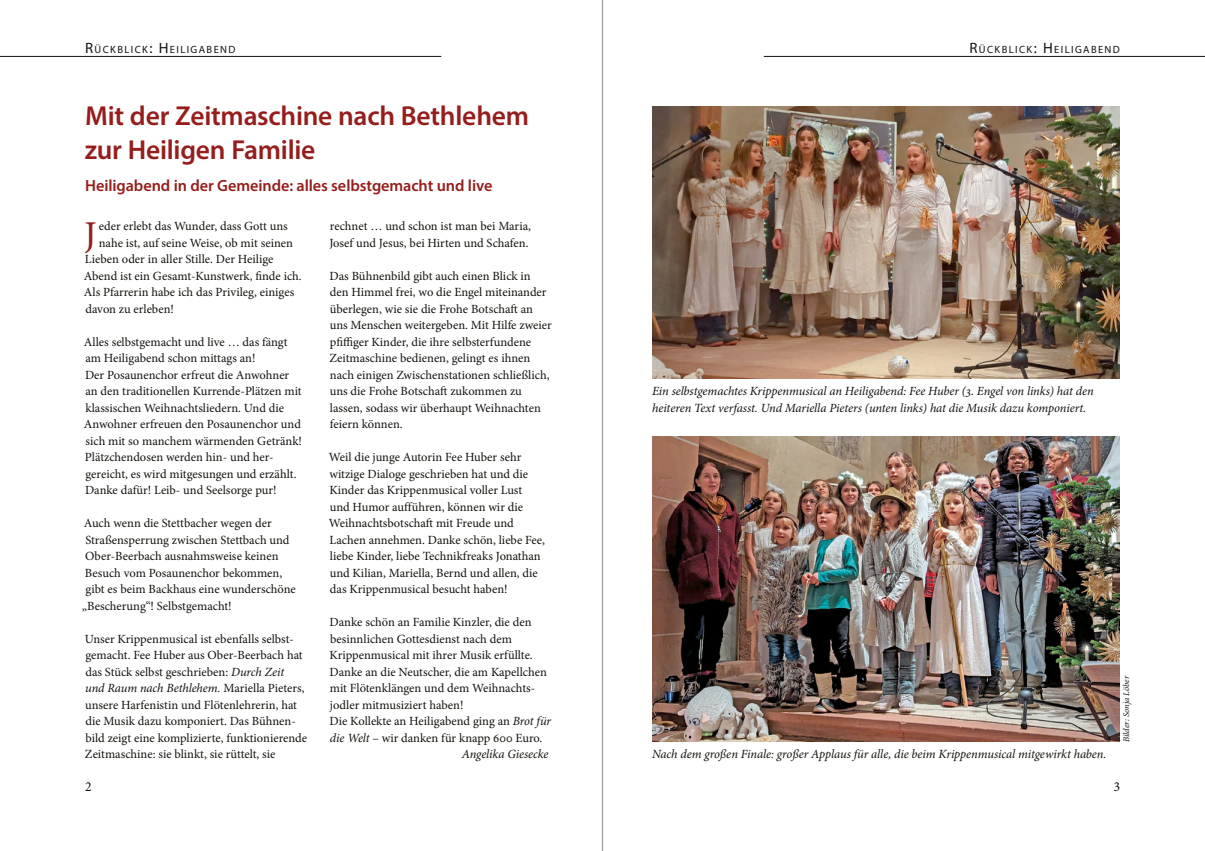
<style>
.page{position:relative;width:1205px;height:851px;background:#fff}
.page>*{position:absolute;margin:0;border:0;box-sizing:border-box;transform-origin:0 0}
.t1{font:37.88px "Minion Pro";color:#951e1c}
.t2{font:600 27.5px/33.8px "Myriad Pro";letter-spacing:-.01em;color:#951e1c}
.t3{font:600 16.25px "Myriad Pro";letter-spacing:-.005em;color:#951e1c}
.t4{font:13.75px "Minion Pro";color:#12120d}
.t5{font:12.5px/16.5px "Minion Pro";color:#12120d}
.t6{font:italic 12.5px/16.5px "Minion Pro";letter-spacing:-.005em;color:#12120d}
.t7{font:10.5px "Myriad Pro";letter-spacing:.135em;color:#12120d}
.t8{font:italic 8.75px "Minion Pro";letter-spacing:-.005em;color:#12120d}
.s1{font-size:15px}
.s2{font-style:italic}
</style>
<div class="page">
<hr style="left:764px;top:56px;width:441px;height:1px;background:#12120d">
<hr style="left:0;top:56px;width:441px;height:1px;background:#12120d">
<img style="left:652px;top:106px;width:468px;height:272px">
<img style="left:652px;top:436px;width:468px;height:305px">
<hr style="left:602px;top:0;width:1px;height:850px;background:#9d9e9e">
<p class="t7" style="left:85px;top:43px;width:152px"><span class="s1">R</span>ÜCKBLICK<span class="s1">: H</span>EILIGABEND</p>
<p class="t7" style="left:969px;top:43px;width:152px"><span class="s1">R</span>ÜCKBLICK<span class="s1">: H</span>EILIGABEND</p>
<h2 class="t2" style="left:85px;top:98px;width:446px">Mit der Zeitmaschine nach Bethlehem zur Heiligen Familie</h2>
<h3 class="t3" style="left:85px;top:175px;width:409px">Heiligabend in der Gemeinde: alles selbstgemacht und live</h3>
<h1 class="t1" style="left:84px;top:209px;width:14px">J</h1>
<p class="t5" style="left:99px;top:218px;width:190px">eder erlebt das Wunder, dass Gott uns</p>
<p class="t5" style="left:99px;top:234px;width:196px">nahe ist, auf seine Weise, ob mit seinen</p>
<p class="t5" style="left:85px;top:251px;width:190px">Lieben oder in aller Stille. Der Heilige</p>
<p class="t5" style="left:84px;top:267px;width:219px">Abend ist ein Gesamt-Kunstwerk, finde ich.</p>
<p class="t5" style="left:84px;top:284px;width:212px">Als Pfarrerin habe ich das Privileg, einiges</p>
<p class="t5" style="left:85px;top:300px;width:90px">davon zu erleben!</p>
<p class="t5" style="left:84px;top:333px;width:220px">Alles selbstgemacht und live … das fängt am Heiligabend schon mittags an!<br>Der Posaunenchor erfreut die Anwohner an den traditionellen Kurrende-Plätzen mit klassischen Weihnachtsliedern. Und die Anwohner erfreuen den Posaunenchor und sich mit so manchem wärmenden Getränk!<br>Plätzchendosen werden hin- und her&shy;gereicht, es wird mitgesungen und erzählt.<br>Danke dafür! Leib- und Seelsorge pur!</p>
<p class="t5" style="left:84px;top:515px;width:189px">Auch wenn die Stettbacher wegen der</p>
<p class="t5" style="left:85px;top:531px;width:206px">Straßensperrung zwischen Stettbach und</p>
<p class="t5" style="left:85px;top:548px;width:195px">Ober-Beerbach ausnahmsweise keinen</p>
<p class="t5" style="left:85px;top:564px;width:199px">Besuch vom Posaunenchor bekommen,</p>
<p class="t5" style="left:86px;top:581px;width:212px">gibt es beim Backhaus eine wunderschöne</p>
<p class="t5" style="left:82px;top:597px;width:151px">„Bescherung“! Selbstgemacht!</p>
<p class="t5" style="left:85px;top:630px;width:224px">Unser Krippenmusical ist ebenfalls selbst&shy;gemacht. Fee Huber aus Ober-Beerbach hat das Stück selbst geschrieben: <span class="s2">Durch Zeit<br>und Raum nach Bethlehem.</span> Mariella Pieters, unsere Harfenistin und Flötenlehrerin, hat die Musik dazu komponiert. Das Bühnen&shy;bild zeigt eine komplizierte, funktionierende Zeitmaschine: sie blinkt, sie rüttelt, sie</p>
<p class="t5" style="left:329px;top:218px;width:203px">rechnet … und schon ist man bei Maria,<br>Josef und Jesus, bei Hirten und Schafen.</p>
<p class="t5" style="left:329px;top:267px;width:224px">Das Bühnenbild gibt auch einen Blick in den Himmel frei, wo die Engel miteinander überlegen, wie sie die Frohe Botschaft an uns Menschen weitergeben. Mit Hilfe zweier pfiffiger Kinder, die ihre selbsterfundene Zeitmaschine bedienen, gelingt es ihnen nach einigen Zwischenstationen schließlich, uns die Frohe Botschaft zukommen zu lassen, sodass wir überhaupt Weihnachten feiern können.</p>
<p class="t5" style="left:329px;top:449px;width:218px">Weil die junge Autorin Fee Huber sehr witzige Dialoge geschrieben hat und die Kinder das Krippenmusical voller Lust<br>und Humor aufführen, können wir die Weihnachtsbotschaft mit Freude und Lachen annehmen. Danke schön, liebe Fee, liebe Kinder, liebe Technikfreaks Jonathan und Kilian, Mariella, Bernd und allen, die das Krippenmusical besucht haben!</p>
<p class="t5" style="left:330px;top:614px;width:203px">Danke schön an Familie Kinzler, die den</p>
<p class="t5" style="left:330px;top:630px;width:183px">besinnlichen Gottesdienst nach dem</p>
<p class="t5" style="left:329px;top:647px;width:205px">Krippenmusical mit ihrer Musik erfüllte.</p>
<p class="t5" style="left:330px;top:663px;width:219px">Danke an die Neutscher, die am Kapellchen</p>
<p class="t5" style="left:330px;top:680px;width:205px">mit Flötenklängen und dem Weihnachts-</p>
<p class="t5" style="left:330px;top:696px;width:135px">jodler mitmusiziert haben!</p>
<p class="t5" style="left:330px;top:713px;width:223px">Die Kollekte an Heiligabend ging an <span class="s2">Brot für</span></p>
<p class="t5" style="left:330px;top:729px;width:214px"><span class="s2">die Welt</span> – wir danken für knapp 600 Euro.</p>
<p class="t6" style="left:462px;top:746px;width:88px">Angelika Giesecke</p>
<p class="t6" style="left:652px;top:383px;width:443px">Ein selbstgemachtes Krippenmusical an Heiligabend: Fee Huber (3. Engel von links) hat den heiteren Text verfasst. Und Mariella Pieters (unten links) hat die Musik dazu komponiert.</p>
<p class="t6" style="left:652px;top:746px;width:456px">Nach dem großen Finale: großer Applaus für alle, die beim Krippenmusical mitgewirkt haben.</p>
<p class="t8" style="left:1120px;top:741px;width:67px;rotate:-90deg">Bilder: Sonja Löber</p>
<p class="t4" style="left:85px;top:777px;width:8px">2</p>
<p class="t4" style="left:1113px;top:777px;width:8px">3</p>
</div>
